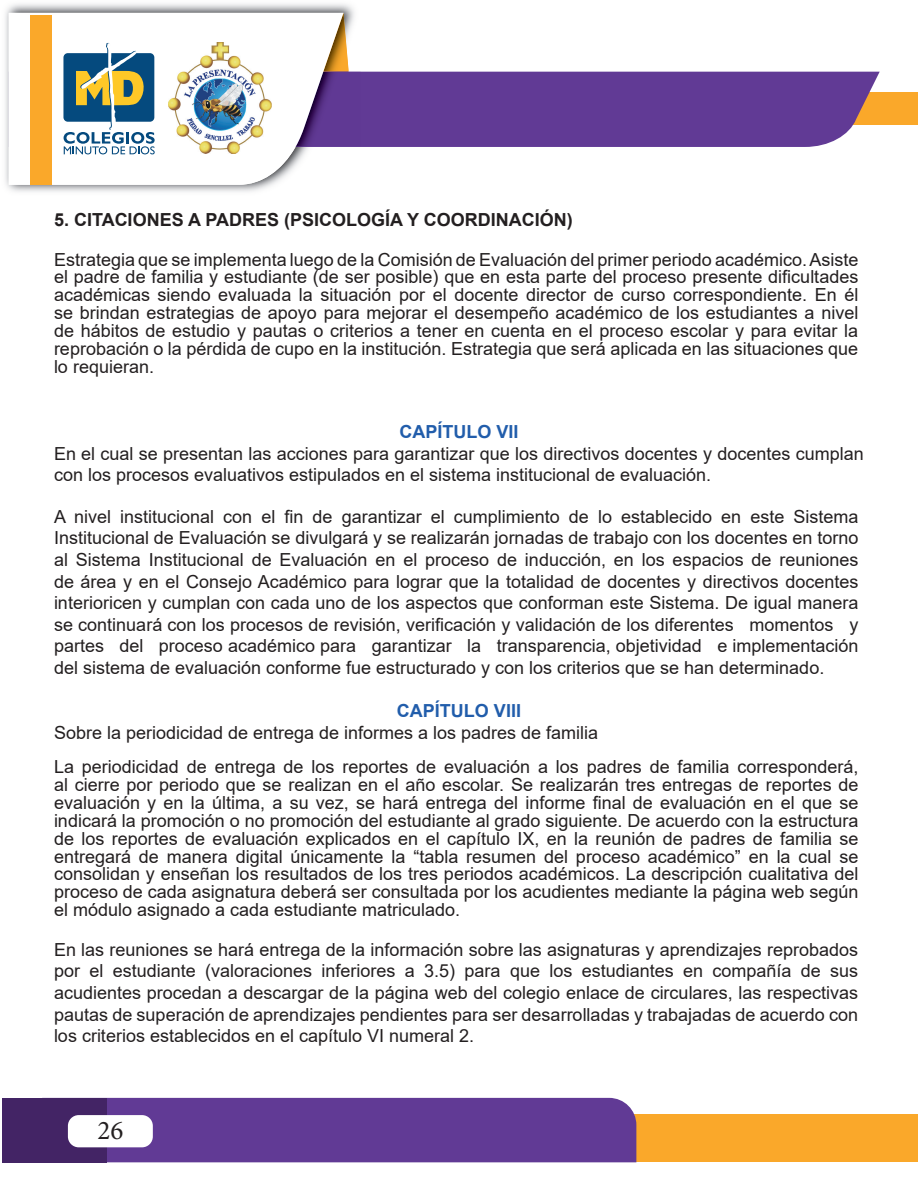
<style>
.page{position:relative;width:918px;height:1188px;background:#fff}
.page>*{position:absolute;margin:0;border:0;box-sizing:border-box;transform-origin:0 0}
.t1{font:27px "Minion Pro";color:#231f20}
.t2{font:18px/21.6px "Arial";color:#231f20;text-align:justify}
.TITULO_2{font:700 18px "Arial";color:#231f20}
.TITULO_1{font:700 18px "Arial";color:#215dab}
</style>
<div class="page">
<div style="left:524px;top:92px;width:394px;height:32px;background:#faa82a"></div>
<div style="left:2px;top:1114px;width:916px;height:48px;background:#faa82a"></div>
<div style="left:361px;top:72px;width:519px;height:75px;background:#613a95"></div>
<img style="left:5px;top:4px;width:356px;height:188px">
<img style="left:343px;top:13px;width:6px;height:58px">
<img style="left:343px;top:72px;width:18px;height:75px">
<svg style="left:9px;top:13px;width:334px;height:172px"></svg>
<div style="left:31px;top:15px;width:21px;height:170px;background:#faa82a"></div>
<div style="left:107px;top:1098px;width:529px;height:64px;background:#613a95"></div>
<div style="left:2px;top:1098px;width:105px;height:64px;background:#432465"></div>
<div style="left:68px;top:1115px;width:85px;height:32px;background:#fff;border-radius:11px"></div>
<svg style="left:64px;top:43px;width:91px;height:111px"></svg>
<img style="left:169px;top:43px;width:102px;height:111px">
<p class="TITULO_2" style="left:54px;top:207px;width:520px">5. CITACIONES A PADRES (PSICOLOGÍA Y COORDINACIÓN)</p>
<p class="t2" style="left:54px;top:250px;width:806px;line-height:18px">Estrategia que se implementa luego de la Comisión de Evaluación del primer periodo académico. Asiste el padre de familia y estudiante (de ser posible) que en esta parte del proceso presente dificultades académicas siendo evaluada la situación por el docente director de curso correspondiente. En él se brindan estrategias de apoyo para mejorar el desempeño académico de los estudiantes a nivel de hábitos de estudio y pautas o criterios a tener en cuenta en el proceso escolar y para evitar la reprobación o la pérdida de cupo en la institución. Estrategia que será aplicada en las situaciones que lo requieran.</p>
<p class="TITULO_1" style="left:399px;top:419px;width:121px">CAPÍTULO VII</p>
<p class="t2" style="left:54px;top:442px;width:811px">En el cual se presentan las acciones para garantizar que los directivos docentes y docentes cumplan con los procesos evaluativos estipulados en el sistema institucional de evaluación.</p>
<p class="t2" style="left:54px;top:506px;width:806px">A nivel institucional con el fin de garantizar el cumplimiento de lo establecido en este Sistema Institucional de Evaluación se divulgará y se realizarán jornadas de trabajo con los docentes en torno al Sistema Institucional de Evaluación en el proceso de inducción, en los espacios de reuniones de área y en el Consejo Académico para lograr que la totalidad de docentes y directivos docentes interioricen y cumplan con cada uno de los aspectos que conforman este Sistema. De igual manera se continuará con los procesos de revisión, verificación y validación de los diferentes momentos y partes del proceso académico para garantizar la transparencia, objetividad e implementación del sistema de evaluación conforme fue estructurado y con los criterios que se han determinado.</p>
<p class="TITULO_1" style="left:397px;top:698px;width:126px">CAPÍTULO VIII</p>
<p class="t2" style="left:54px;top:722px;width:546px">Sobre la periodicidad de entrega de informes a los padres de familia</p>
<p class="t2" style="left:54px;top:758px;width:806px;line-height:17.9px">La periodicidad de entrega de los reportes de evaluación a los padres de familia corresponderá, al cierre por periodo que se realizan en el año escolar. Se realizarán tres entregas de reportes de evaluación y en la última, a su vez, se hará entrega del informe final de evaluación en el que se indicará la promoción o no promoción del estudiante al grado siguiente. De acuerdo con la estructura de los reportes de evaluación explicados en el capítulo IX, en la reunión de padres de familia se entregará de manera digital únicamente la “tabla resumen del proceso académico” en la cual se consolidan y enseñan los resultados de los tres periodos académicos. La descripción cualitativa del proceso de cada asignatura deberá ser consultada por los acudientes mediante la página web según el módulo asignado a cada estudiante matriculado.</p>
<p class="t2" style="left:54px;top:939px;width:806px">En las reuniones se hará entrega de la información sobre las asignaturas y aprendizajes reprobados por el estudiante (valoraciones inferiores a 3.5) para que los estudiantes en compañía de sus acudientes procedan a descargar de la página web del colegio enlace de circulares, las respectivas pautas de superación de aprendizajes pendientes para ser desarrolladas y trabajadas de acuerdo con los criterios establecidos en el capítulo VI numeral 2.</p>
<h1 class="t1" style="left:97px;top:1112px;width:27px">26</h1>
</div>
